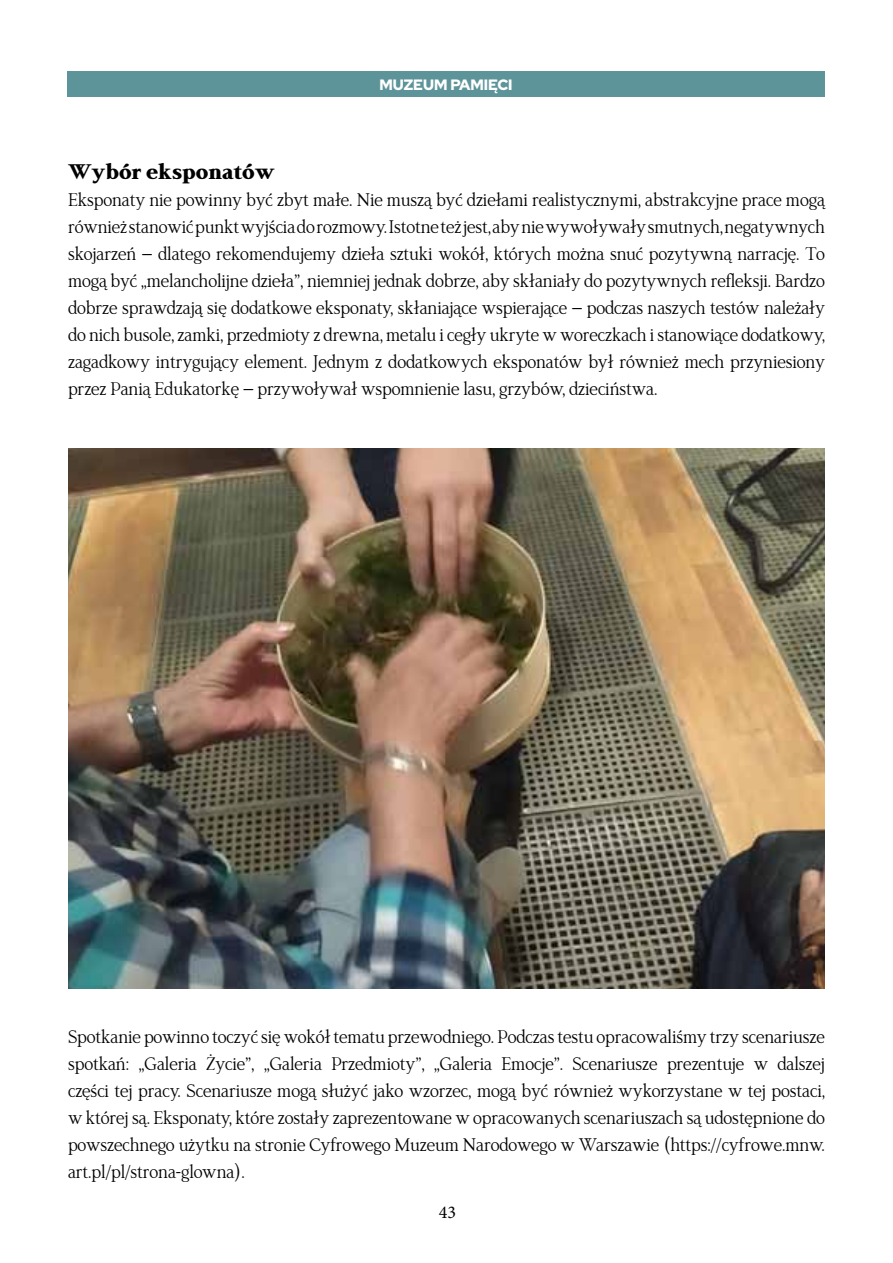
<style>
.page{position:relative;width:893px;height:1263px;background:#fff}
.page>*{position:absolute;margin:0;border:0;box-sizing:border-box;transform-origin:0 0}
.t1{font:900 22.5px "LT Remark";color:#000}
.t2{font:19.5px/27px "LT Remark";color:#000;text-align:justify}
.t3{font:18px "Minion Pro";color:#000}
.t4{font:900 15px "Red Hat Display";color:#fff}
</style>
<div class="page">
<div style="left:67px;top:71px;width:758px;height:25px;background:#5d949a"></div>
<img style="left:68px;top:449px;width:757px;height:540px">
<p class="t4" style="left:379px;top:75px;width:135px">MUZEUM PAMIĘCI</p>
<p class="t1" style="left:68px;top:157px;width:208px">Wybór eksponatów</p>
<p class="t2" style="left:68px;top:186px;width:758px">Eksponaty nie powinny być zbyt małe. Nie muszą być dziełami realistycznymi, abstrakcyjne prace mogą również stanowić punkt wyjścia do rozmowy. Istotne też jest, aby nie wywoływały smutnych, negatywnych skojarzeń – dlatego rekomendujemy dzieła sztuki wokół, których można snuć pozytywną narrację. To mogą być „melancholijne dzieła”, niemniej jednak dobrze, aby skłaniały do pozytywnych refleksji. Bardzo dobrze sprawdzają się dodatkowe eksponaty, skłaniające wspierające – podczas naszych testów należały do nich busole, zamki, przedmioty z drewna, metalu i cegły ukryte w woreczkach i stanowiące dodatkowy, zagadkowy intrygujący element. Jednym z dodatkowych eksponatów był również mech przyniesiony przez Panią Edukatorkę – przywoływał wspomnienie lasu, grzybów, dzieciństwa.</p>
<p class="t2" style="left:68px;top:1023px;width:758px">Spotkanie powinno toczyć się wokół tematu przewodniego. Podczas testu opracowaliśmy trzy scenariusze spotkań: „Galeria Życie”, „Galeria Przedmioty”, „Galeria Emocje”. Scenariusze prezentuje w dalszej części tej pracy. Scenariusze mogą służyć jako wzorzec, mogą być również wykorzystane w tej postaci, w której są. Eksponaty, które zostały zaprezentowane w opracowanych scenariuszach są udostępnione do powszechnego użytku na stronie Cyfrowego Muzeum Narodowego w Warszawie (https://cyfrowe.mnw. art.pl/pl/strona-glowna).</p>
<p class="t3" style="left:439px;top:1200px;width:19px">43</p>
</div>
